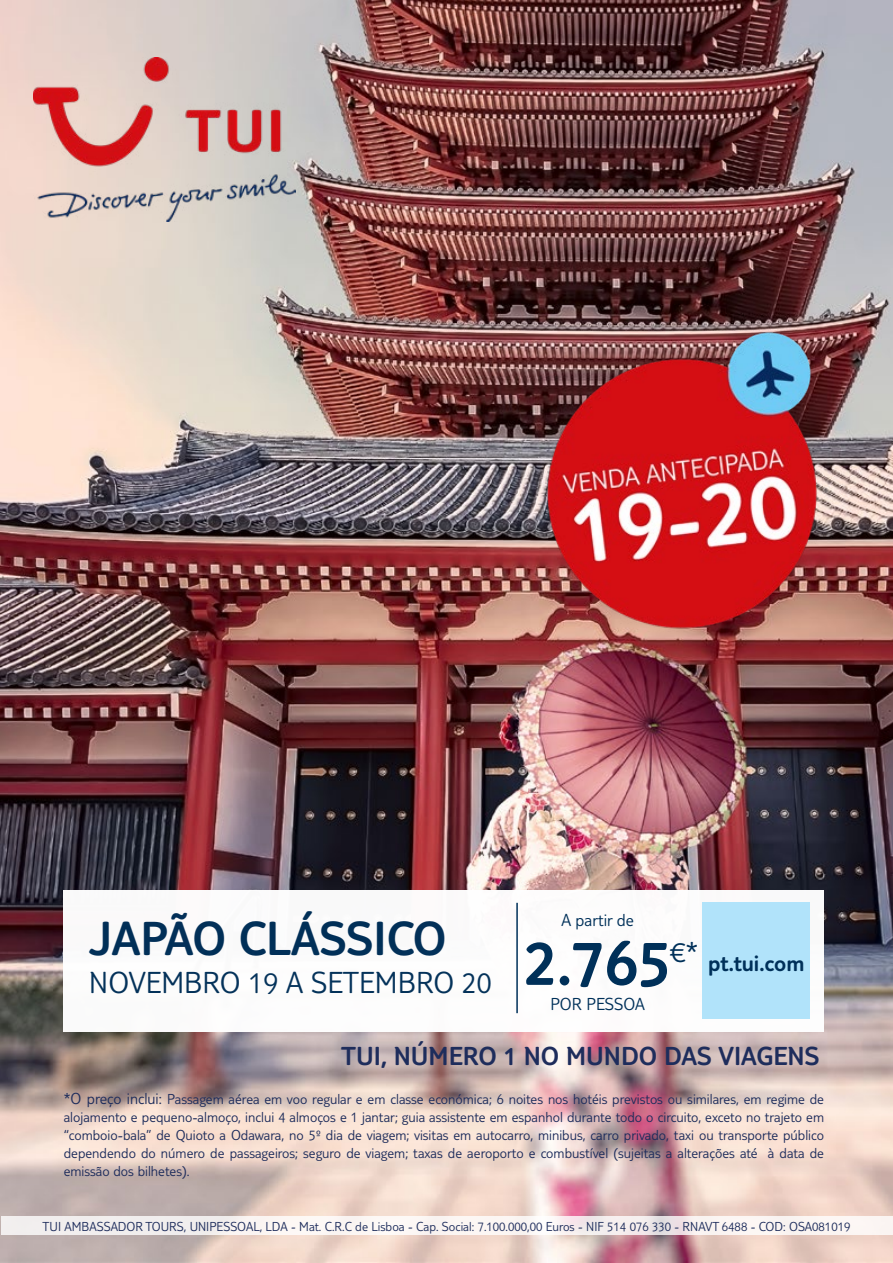
<style>
.page{position:relative;width:893px;height:1263px;background:#fff}
.page>*{position:absolute;margin:0;border:0;box-sizing:border-box;transform-origin:0 0}
.t1{font:300 67.5px "TUI Type";color:#003059}
.t2{font:300 49.5px "TUI Type";color:#003059}
.t3{font:300 31.5px "TUI Type";color:#003059}
.t4{font:300 27px "TUI Type";color:#1e2d5c}
.t5{font:300 24px "TUI Type";color:#003059}
.t6{font:300 18px "TUI Type";color:#003059}
.t7{font:300 15px/18px "TUI Type";color:#1e2d5c;text-align:justify}
.t8{font:300 13.5px "TUI Type";color:#1e2d5c}
.s1{font-size:16.5px}
</style>
<div class="page">
<img style="left:1px;top:0;width:892px;height:1263px">
<img style="left:34px;top:57px;width:261px;height:164px">
<div style="left:1px;top:1216px;width:891px;height:19px;background:#faf4f2"></div>
<div style="left:64px;top:890px;width:760px;height:142px;background:#fff"></div>
<div style="left:702px;top:903px;width:108px;height:116px;background:#b1e3fa"></div>
<hr style="left:516px;top:903px;width:2px;height:110px;background:#003059">
<img style="left:540px;top:329px;width:284px;height:302px">
<h2 class="t2" style="left:89px;top:910px;width:359px">JAPÃO CLÁSSICO</h2>
<h3 class="t3" style="left:89px;top:964px;width:404px">NOVEMBRO 19 A SETEMBRO 20</h3>
<p class="t6" style="left:561px;top:910px;width:74px">A partir de</p>
<h1 class="t1" style="left:524px;top:924px;width:149px">2.765</h1>
<p class="t6" style="left:550px;top:994px;width:96px">POR PESSOA</p>
<h3 class="t5" style="left:669px;top:949px;width:137px"><sup>€*</sup> pt.tui.com</h3>
<h3 class="t4" style="left:341px;top:1040px;width:480px">TUI, NÚMERO 1 NO MUNDO DAS VIAGENS</h3>
<p class="t7" style="left:64px;top:1090px;width:762px"><span class="s1">*O preço inclui:</span> Passagem aérea em voo regular e em classe económica; 6 noites nos hotéis previstos ou similares, em regime de alojamento e pequeno-almoço, inclui 4 almoços e 1 jantar; guia assistente em espanhol durante todo o circuito, exceto no trajeto em “comboio-bala” de Quioto a Odawara, no 5º dia de viagem; visitas em autocarro, minibus, carro privado, taxi ou transporte público dependendo do número de passageiros; seguro de viagem; taxas de aeroporto e combustível (sujeitas a alterações até à data de emissão dos bilhetes).</p>
<p class="t8" style="left:43px;top:1219px;width:809px">TUI AMBASSADOR TOURS, UNIPESSOAL, LDA - Mat. C.R.C de Lisboa - Cap. Social: 7.100.000,00 Euros - NIF 514 076 330 - RNAVT 6488 - COD: OSA081019</p>
</div>
